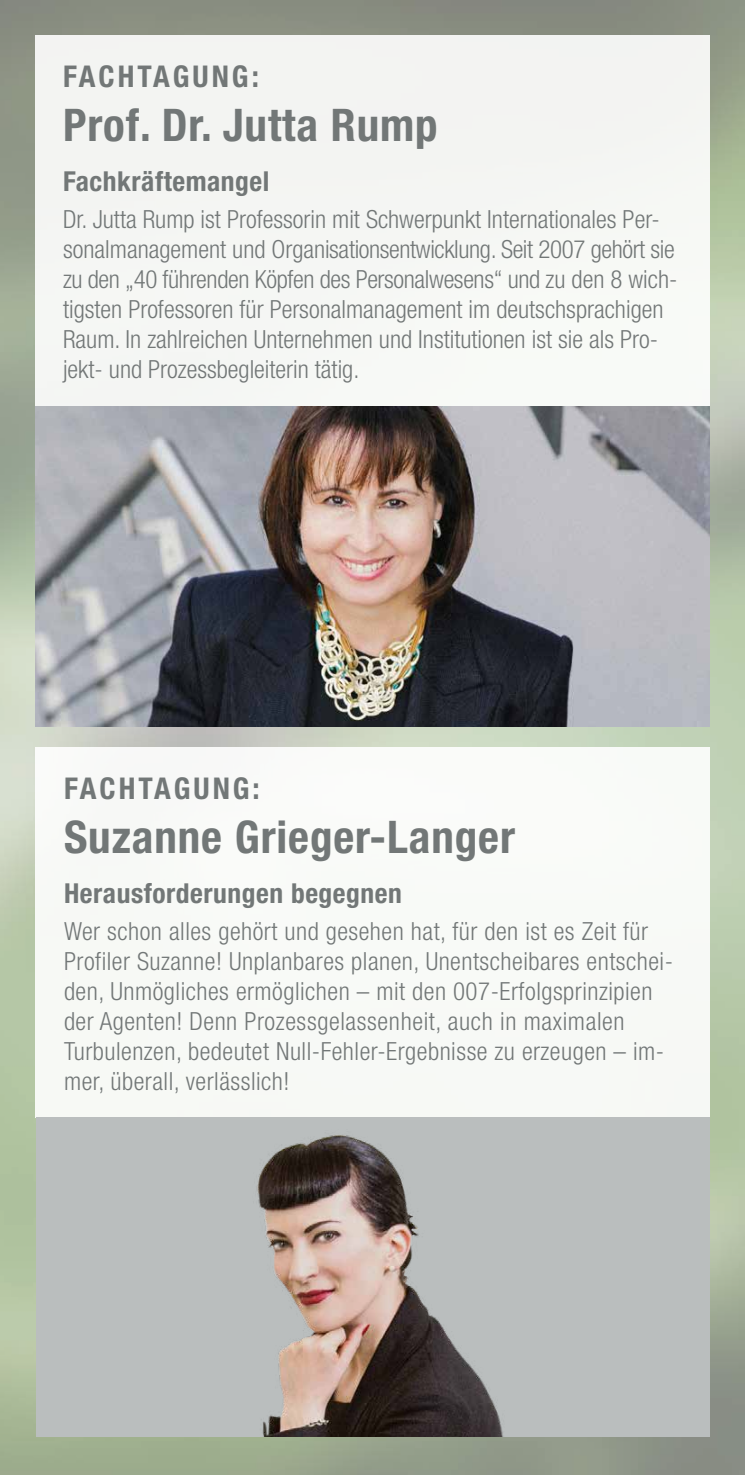
<style>
.page{position:relative;width:745px;height:1475px;background:#fff}
.page>*{position:absolute;margin:0;border:0;box-sizing:border-box;transform-origin:0 0}
.t1{font:700 condensed 45px "Helvetica Neue";letter-spacing:.02em;color:#727777}
.t2{font:700 condensed 30px "Helvetica Neue";letter-spacing:.1em;color:#727777}
.t3{font:700 condensed 27.5px "Helvetica Neue";letter-spacing:.02em;color:#727777}
.t4{font:300 condensed 25px/30px "Helvetica Neue";color:#727777}
.t5{font:300 condensed 25px/30px "Helvetica Neue";letter-spacing:.02em;color:#727777}
</style>
<div class="page">
<img style="left:0;top:0;width:744px;height:1474px">
<div style="left:35px;top:747px;width:674px;height:370px;background:#f8faf7"></div>
<div style="left:36px;top:1117px;width:672px;height:319px;background:#babebe"></div>
<img style="left:257px;top:1135px;width:246px;height:301px">
<div style="left:35px;top:35px;width:674px;height:372px;background:#f4f6f3"></div>
<img style="left:35px;top:407px;width:674px;height:319px">
<p class="t2" style="left:63px;top:58px;width:197px">FACHTAGUNG:</p>
<h1 class="t1" style="left:63px;top:97px;width:376px">Prof. Dr. Jutta Rump</h1>
<p class="t3" style="left:63px;top:164px;width:208px">Fachkräftemangel</p>
<p class="t4" style="left:63px;top:204px;width:615px">Dr. Jutta Rump ist Professorin mit Schwerpunkt Internationales Per&shy;sonalmanagement und Organisationsentwicklung. Seit 2007 gehört sie zu den „40 führenden Köpfen des Personalwesens“ und zu den 8 wich&shy;tigsten Professoren für Personalmanagement im deutschsprachigen Raum. In zahlreichen Unternehmen und Institutionen ist sie als Pro&shy;jekt- und Prozessbegleiterin tätig.</p>
<p class="t2" style="left:64px;top:769px;width:197px">FACHTAGUNG:</p>
<h1 class="t1" style="left:64px;top:809px;width:452px">Suzanne Grieger-Langer</h1>
<p class="t3" style="left:64px;top:876px;width:339px">Herausforderungen begegnen</p>
<p class="t5" style="left:64px;top:915px;width:610px">Wer schon alles gehört und gesehen hat, für den ist es Zeit für Profiler Suzanne! Unplanbares planen, Unentscheibares entschei&shy;den, Unmögliches ermöglichen – mit den 007-Erfolgsprinzipien der Agenten! Denn Prozessgelassenheit, auch in maximalen Turbulenzen, bedeutet Null-Fehler-Ergebnisse zu erzeugen – im&shy;mer, überall, verlässlich!</p>
</div>
